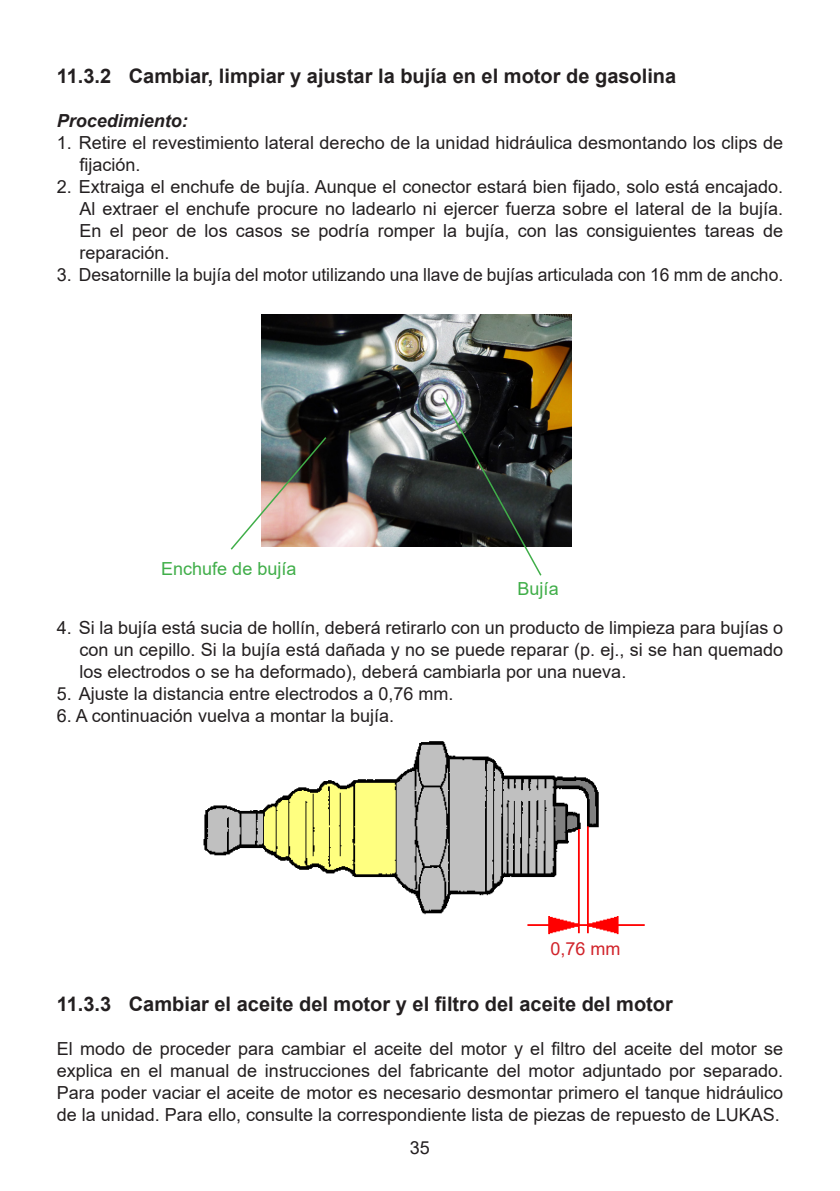
<style>
.page{position:relative;width:840px;height:1191px;background:#fff}
.page>*{position:absolute;margin:0;border:0;box-sizing:border-box;transform-origin:0 0}
.t1{font:700 20px "Arial";color:#231f20}
.t2{font:18px/22px "Arial";color:#231f20;text-align:justify}
.t3{font:18px "Arial";color:#40ae49}
.t4{font:italic 700 18px "Arial";color:#231f20}
.Normaltext{font:18px "Arial";color:#d1232a}
</style>
<div class="page">
<img style="left:203px;top:741px;width:442px;height:194px">
<img style="left:261px;top:315px;width:310px;height:231px">
<img style="left:230px;top:435px;width:98px;height:115px">
<svg style="left:441px;top:396px;width:101px;height:180px"></svg>
<p class="t1" style="left:57px;top:61px;width:620px">11.3.2 Cambiar, limpiar y ajustar la bujía en el motor de gasolina</p>
<p class="t4" style="left:57px;top:108px;width:133px">Procedimiento:</p>
<p class="t2" style="left:79px;top:131px;width:704px;text-indent:-23px">1. Retire el revestimiento lateral derecho de la unidad hidráulica desmontando los clips de fijación.</p>
<p class="t2" style="left:79px;top:175px;width:704px;text-indent:-23px">2. Extraiga el enchufe de bujía. Aunque el conector estará bien fijado, solo está encajado.<br>Al extraer el enchufe procure no ladearlo ni ejercer fuerza sobre el lateral de la bujía.<br>En el peor de los casos se podría romper la bujía, con las consiguientes tareas de reparación.</p>
<p class="t2" style="left:57px;top:263px;width:727px">3. Desatornille la bujía del motor utilizando una llave de bujías articulada con 16 mm de ancho.</p>
<p class="t3" style="left:161px;top:556px;width:137px">Enchufe de bujía</p>
<p class="t3" style="left:517px;top:576px;width:43px">Bujía</p>
<p class="t2" style="left:79px;top:616px;width:704px;text-indent:-23px">4. Si la bujía está sucia de hollín, deberá retirarlo con un producto de limpieza para bujías o con un cepillo. Si la bujía está dañada y no se puede reparar (p. ej., si se han quemado los electrodos o se ha deformado), deberá cambiarla por una nueva.</p>
<p class="t2" style="left:57px;top:682px;width:398px">5. Ajuste la distancia entre electrodos a 0,76 mm.</p>
<p class="t2" style="left:57px;top:704px;width:339px">6. A continuación vuelva a montar la bujía.</p>
<p class="Normaltext" style="left:550px;top:936px;width:72px">0,76 mm</p>
<p class="t1" style="left:57px;top:990px;width:617px">11.3.3 Cambiar el aceite del motor y el filtro del aceite del motor</p>
<p class="t2" style="left:57px;top:1038px;width:727px">El modo de proceder para cambiar el aceite del motor y el filtro del aceite del motor se explica en el manual de instrucciones del fabricante del motor adjuntado por separado.<br>Para poder vaciar el aceite de motor es necesario desmontar primero el tanque hidráulico de la unidad. Para ello, consulte la correspondiente lista de piezas de repuesto de LUKAS.</p>
<p class="t2" style="left:410px;top:1136px;width:22px">35</p>
</div>
